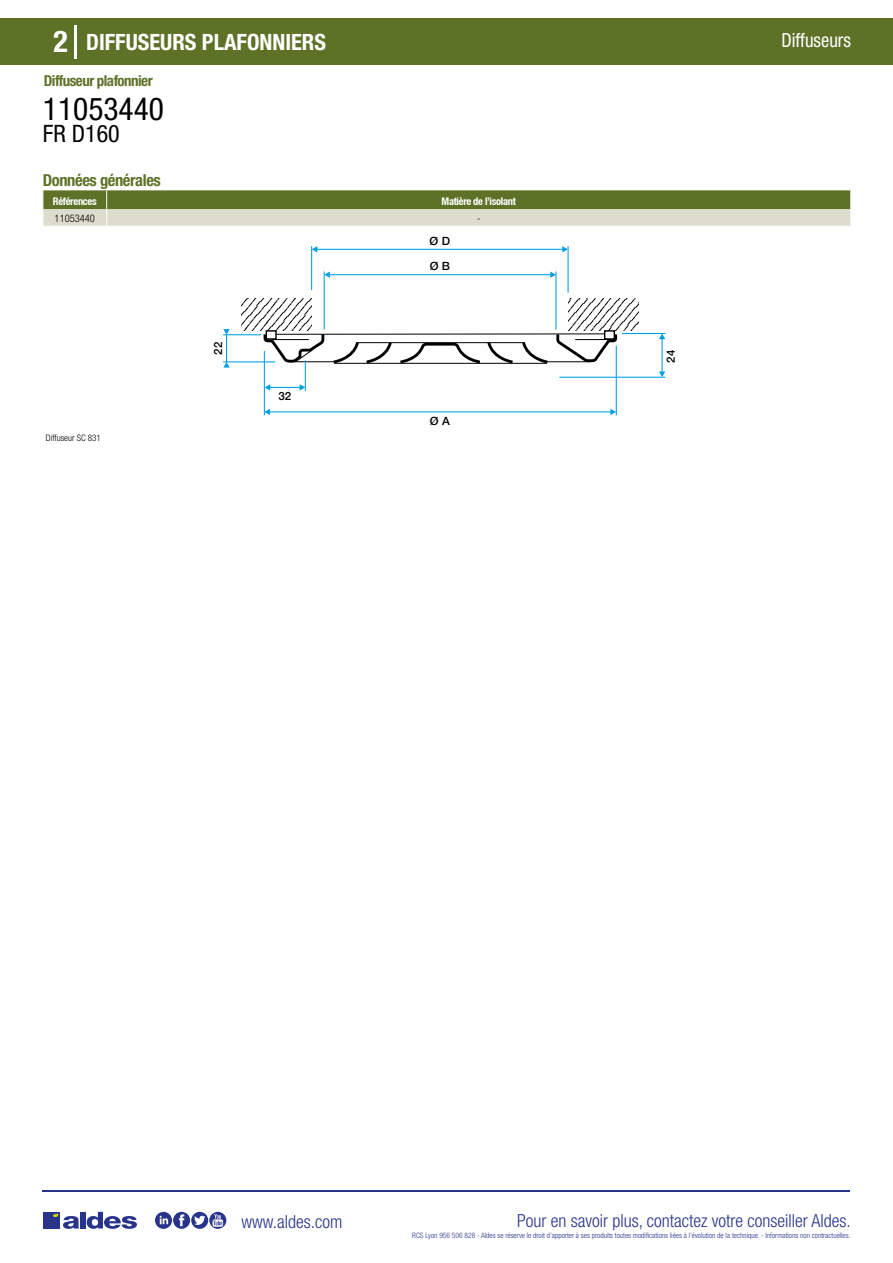
<style>
.page{position:relative;width:893px;height:1263px;background:#fff}
.page>*{position:absolute;margin:0;border:0;box-sizing:border-box;transform-origin:0 0}
.t1{font:condensed 31.5px "Helvetica Neue LT Std";color:#000}
.t2{font:700 condensed 30px "Helvetica Neue LT Std";color:#fff}
.t3{font:condensed 24px "Helvetica Neue LT Std";color:#000}
.t4{font:700 condensed 22.5px "Helvetica Neue LT Std";color:#fff}
.t5{font:condensed 19.5px "Helvetica Neue LT Std";color:#fff;scale:.95 1}
.t6{font:300 condensed 18px "Helvetica Neue";color:#28348b}
.t7{font:700 condensed 16.5px "Helvetica Neue LT Std";letter-spacing:-.025em;color:#5d7227}
.t8{font:700 condensed 15px "Helvetica Neue LT Std";letter-spacing:-.035em;color:#5d7227}
.t9{font:500 11.4px "Helvetica Neue";color:#000}
.t10{font:700 condensed 10.5px "Helvetica Neue";letter-spacing:-.03em;color:#fff}
.t11{font:300 condensed 10.5px "Helvetica Neue";color:#000}
.t12{font:300 condensed 9px "Helvetica Neue";color:#000}
.t13{font:300 condensed 7.5px "Helvetica Neue";color:#28348b}
</style>
<div class="page">
<div style="left:0;top:18px;width:893px;height:46px;background:#5d7227"></div>
<hr style="left:74px;top:25px;width:2px;height:33px;background:#fff">
<hr style="left:43px;top:1190px;width:807px;height:1px;background:#28348b">
<svg style="left:155px;top:1212px;width:71px;height:17px"></svg>
<div style="left:43px;top:1212px;width:17px;height:16px;background:#28348b"></div>
<div style="left:80px;top:1212px;width:6px;height:16px;background:#28348b"></div>
<svg style="left:87px;top:1212px;width:50px;height:17px"></svg>
<svg style="left:53px;top:1213px;width:26px;height:16px"></svg>
<svg style="left:43px;top:190px;width:808px;height:36px;background:#9ba678"></svg>
<svg style="left:266px;top:330px;width:11px;height:2px"></svg>
<svg style="left:604px;top:330px;width:11px;height:2px"></svg>
<svg style="left:241px;top:298px;width:70px;height:32px"></svg>
<svg style="left:569px;top:298px;width:69px;height:32px"></svg>
<svg style="left:262px;top:332px;width:356px;height:33px"></svg>
<svg style="left:223px;top:329px;width:7px;height:39px"></svg>
<hr style="left:622px;top:333px;width:43px;height:1px;background:#009fe3">
<hr style="left:662px;top:336px;width:1px;height:37px;background:#009fe3">
<svg style="left:659px;top:371px;width:6px;height:6px"></svg>
<svg style="left:659px;top:334px;width:6px;height:5px"></svg>
<hr style="left:559px;top:377px;width:106px;height:1px;background:#009fe3">
<hr style="left:223px;top:334px;width:38px;height:1px;background:#009fe3">
<hr style="left:223px;top:361px;width:52px;height:1px;background:#009fe3">
<hr style="left:266px;top:411px;width:345px;height:1px;background:#009fe3">
<svg style="left:610px;top:409px;width:6px;height:6px"></svg>
<svg style="left:265px;top:409px;width:5px;height:6px"></svg>
<hr style="left:616px;top:345px;width:1px;height:70px;background:#009fe3">
<hr style="left:311px;top:246px;width:1px;height:44px;background:#009fe3">
<hr style="left:313px;top:249px;width:250px;height:1px;background:#009fe3">
<svg style="left:562px;top:246px;width:6px;height:6px"></svg>
<svg style="left:312px;top:246px;width:5px;height:6px"></svg>
<hr style="left:568px;top:246px;width:1px;height:47px;background:#009fe3">
<hr style="left:324px;top:271px;width:1px;height:58px;background:#009fe3">
<hr style="left:326px;top:274px;width:225px;height:1px;background:#009fe3">
<svg style="left:550px;top:271px;width:5px;height:7px"></svg>
<svg style="left:324px;top:271px;width:6px;height:7px"></svg>
<hr style="left:555px;top:271px;width:1px;height:58px;background:#009fe3">
<hr style="left:264px;top:351px;width:1px;height:64px;background:#009fe3">
<hr style="left:268px;top:387px;width:35px;height:1px;background:#009fe3">
<svg style="left:300px;top:384px;width:5px;height:7px"></svg>
<svg style="left:265px;top:384px;width:5px;height:7px"></svg>
<hr style="left:305px;top:360px;width:1px;height:31px;background:#009fe3">
<h2 class="t2" style="left:54px;top:24px;width:16px">2</h2>
<h3 class="t4" style="left:86px;top:28px;width:242px">DIFFUSEURS PLAFONNIERS</h3>
<h3 class="t5" style="left:781px;top:29px;width:75px">Diffuseurs</h3>
<h3 class="t8" style="left:44px;top:71px;width:110px">Diffuseur plafonnier</h3>
<h1 class="t1" style="left:43px;top:91px;width:122px">11053440</h1>
<h3 class="t3" style="left:43px;top:120px;width:78px">FR D160</h3>
<h3 class="t7" style="left:43px;top:170px;width:119px">Données générales</h3>
<h3 class="t10" style="left:53px;top:195px;width:45px">Références</h3>
<h3 class="t10" style="left:442px;top:195px;width:76px">Matière de l’isolant</h3>
<h3 class="t11" style="left:55px;top:212px;width:42px">11053440</h3>
<h3 class="t11" style="left:477px;top:212px;width:5px">-</h3>
<p class="t12" style="left:46px;top:433px;width:56px">Diffuseur SC 831</p>
<h3 class="t9" style="left:211px;top:355px;width:14px;rotate:-90deg">22</h3>
<h3 class="t9" style="left:278px;top:389px;width:14px">32</h3>
<h3 class="t9" style="left:430px;top:234px;width:22px">Ø D</h3>
<h3 class="t9" style="left:430px;top:259px;width:22px">Ø B</h3>
<h3 class="t9" style="left:430px;top:414px;width:21px">Ø A</h3>
<h3 class="t9" style="left:664px;top:363px;width:14px;rotate:-90deg">24</h3>
<h3 class="t6" style="left:241px;top:1211px;width:102px">www.aldes.com</h3>
<h3 class="t6" style="left:517px;top:1211px;width:335px">Pour en savoir plus, contactez votre conseiller Aldes.</h3>
<p class="t13" style="left:412px;top:1230px;width:440px">RCS Lyon 956 506 828 - Aldes se réserve le droit d’apporter à ses produits toutes modifications liées à l’évolution de la technique. - Informations non contractuelles.</p>
</div>
